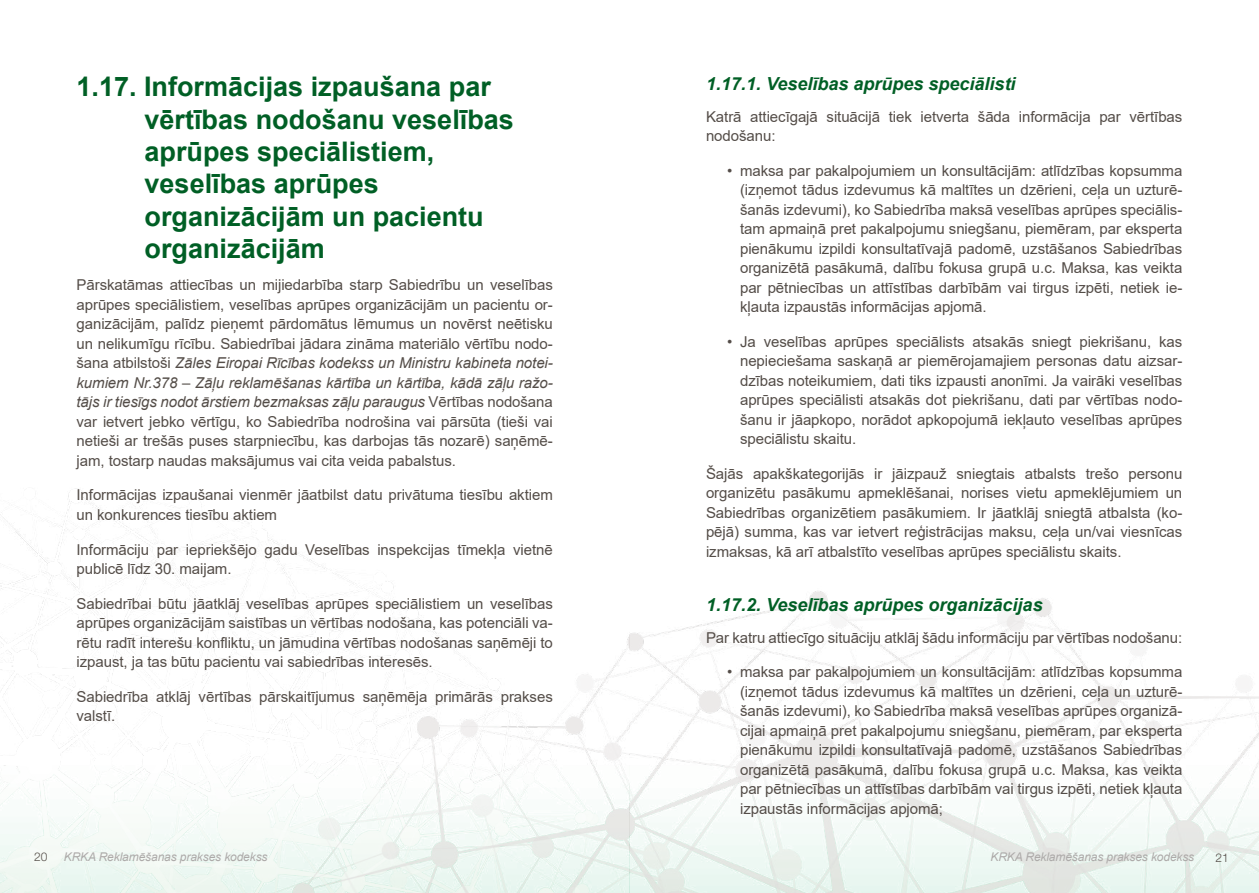
<style>
.page{position:relative;width:1259px;height:893px;background:#fff}
.page>*{position:absolute;margin:0;border:0;box-sizing:border-box;transform-origin:0 0}
.t1{font:700 27px/32.4px "Arial";color:#005f25}
.t2{font:italic 700 18px "Arial";color:#005f25}
.t3{font:15px/19.5px "Arial";letter-spacing:-.005em;color:#544d48;text-align:justify}
.t4{font:italic 12px "Arial";letter-spacing:-.01em;color:#adaaa9}
.t5{font:300 12px "Helvetica Neue LT Pro";color:#544d48}
.s1{font-style:italic}
</style>
<div class="page">
<img style="left:0;top:488px;width:1259px;height:405px">
<h1 class="t1" style="left:145px;top:71px;width:371px;text-indent:-68px">1.17. Informācijas izpaušana par vērtības nodošanu veselības aprūpes speciālistiem, veselības aprūpes organizācijām un pacientu organizācijām</h1>
<p class="t3" style="left:77px;top:275px;width:478px">Pārskatāmas attiecības un mijiedarbība starp Sabiedrību un veselības aprūpes speciālistiem, veselības aprūpes organizācijām un pacientu or&shy;ganizācijām, palīdz pieņemt pārdomātus lēmumus un novērst neētisku un nelikumīgu rīcību. Sabiedrībai jādara zināma materiālo vērtību nodo&shy;šana atbilstoši <span class="s1">Zāles Eiropai Rīcības kodekss un Ministru kabineta notei&shy;kumiem Nr.378</span> – <span class="s1">Zāļu reklamēšanas kārtība un kārtība, kādā zāļu ražo&shy;tājs ir tiesīgs nodot ārstiem bezmaksas zāļu paraugus</span> Vērtības nodošana var ietvert jebko vērtīgu, ko Sabiedrība nodrošina vai pārsūta (tieši vai netieši ar trešās puses starpniecību, kas darbojas tās nozarē) saņēmē&shy;jam, tostarp naudas maksājumus vai cita veida pabalstus.</p>
<p class="t3" style="left:77px;top:485px;width:478px">Informācijas izpaušanai vienmēr jāatbilst datu privātuma tiesību aktiem un konkurences tiesību aktiem</p>
<p class="t3" style="left:77px;top:539px;width:478px">Informāciju par iepriekšējo gadu Veselības inspekcijas tīmekļa vietnē publicē līdz 30. maijam.</p>
<p class="t3" style="left:77px;top:593px;width:478px">Sabiedrībai būtu jāatklāj veselības aprūpes speciālistiem un veselības aprūpes organizācijām saistības un vērtības nodošana, kas potenciāli va&shy;rētu radīt interešu konfliktu, un jāmudina vērtības nodošanas saņēmēji to izpaust, ja tas būtu pacientu vai sabiedrības interesēs.</p>
<p class="t3" style="left:77px;top:686px;width:478px">Sabiedrība atklāj vērtības pārskaitījumus saņēmēja primārās prakses valstī.</p>
<p class="t2" style="left:706px;top:71px;width:311px">1.17.1. Veselības aprūpes speciālisti</p>
<p class="t3" style="left:706px;top:107px;width:478px">Katrā attiecīgajā situācijā tiek ietverta šāda informācija par vērtības nodošanu:</p>
<p class="t3" style="left:740px;top:161px;width:444px;text-indent:-13px">• maksa par pakalpojumiem un konsultācijām: atlīdzības kopsumma (izņemot tādus izdevumus kā maltītes un dzērieni, ceļa un uzturē&shy;šanās izdevumi), ko Sabiedrība maksā veselības aprūpes speciālis&shy;tam apmaiņā pret pakalpojumu sniegšanu, piemēram, par eksperta pienākumu izpildi konsultatīvajā padomē, uzstāšanos Sabiedrības organizētā pasākumā, dalību fokusa grupā u.c. Maksa, kas veikta par pētniecības un attīstības darbībām vai tirgus izpēti, netiek ie&shy;kļauta izpaustās informācijas apjomā.</p>
<p class="t3" style="left:740px;top:332px;width:444px;text-indent:-13px">• Ja veselības aprūpes speciālists atsakās sniegt piekrišanu, kas nepieciešama saskaņā ar piemērojamajiem personas datu aizsar&shy;dzības noteikumiem, dati tiks izpausti anonīmi. Ja vairāki veselības aprūpes speciālisti atsakās dot piekrišanu, dati par vērtības nodo&shy;šanu ir jāapkopo, norādot apkopojumā iekļauto veselības aprūpes speciālistu skaitu.</p>
<p class="t3" style="left:706px;top:464px;width:478px">Šajās apakškategorijās ir jāizpauž sniegtais atbalsts trešo personu organizētu pasākumu apmeklēšanai, norises vietu apmeklējumiem un Sabiedrības organizētiem pasākumiem. Ir jāatklāj sniegtā atbalsta (ko&shy;pējā) summa, kas var ietvert reģistrācijas maksu, ceļa un/vai viesnīcas izmaksas, kā arī atbalstīto veselības aprūpes speciālistu skaits.</p>
<p class="t2" style="left:706px;top:592px;width:338px">1.17.2. Veselības aprūpes organizācijas</p>
<p class="t3" style="left:706px;top:628px;width:478px">Par katru attiecīgo situāciju atklāj šādu informāciju par vērtības nodošanu:</p>
<p class="t3" style="left:740px;top:662px;width:444px;text-indent:-13px">• maksa par pakalpojumiem un konsultācijām: atlīdzības kopsumma (izņemot tādus izdevumus kā maltītes un dzērieni, ceļa un uzturē&shy;šanās izdevumi), ko Sabiedrība maksā veselības aprūpes organizā&shy;cijai apmaiņā pret pakalpojumu sniegšanu, piemēram, par eksperta pienākumu izpildi konsultatīvajā padomē, uzstāšanos Sabiedrības organizētā pasākumā, dalību fokusa grupā u.c. Maksa, kas veikta par pētniecības un attīstības darbībām vai tirgus izpēti, netiek kļauta izpaustās informācijas apjomā;</p>
<p class="t5" style="left:34px;top:849px;width:15px">20</p>
<p class="t4" style="left:64px;top:849px;width:205px">KRKA Reklamēšanas prakses kodekss</p>
<p class="t4" style="left:990px;top:849px;width:205px">KRKA Reklamēšanas prakses kodekss</p>
<p class="t5" style="left:1215px;top:850px;width:15px">21</p>
</div>
